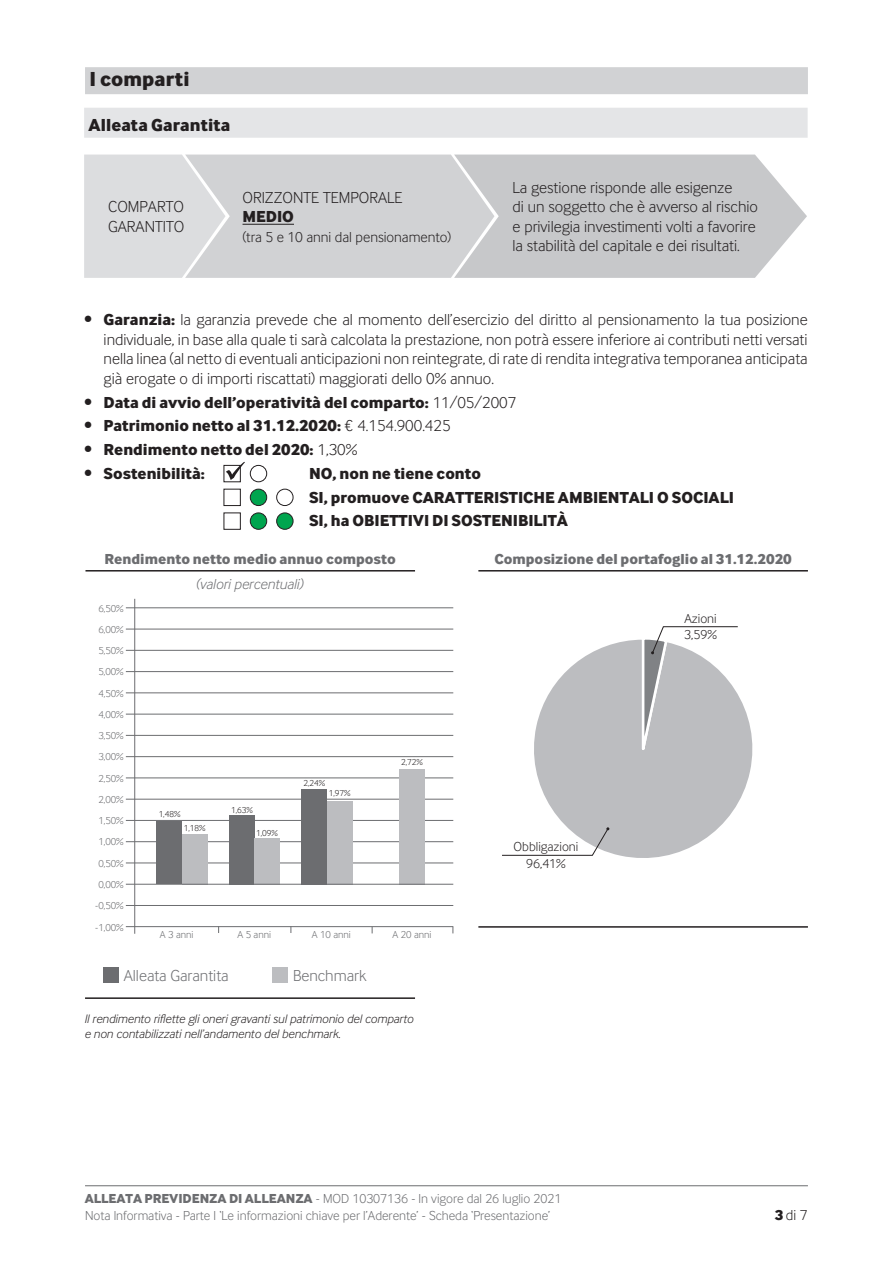
<style>
.page{position:relative;width:893px;height:1263px;background:#fff}
.page>*{position:absolute;margin:0;border:0;box-sizing:border-box;transform-origin:0 0}
.t1{font:700 21px "Inter Face Da Ma Lt";letter-spacing:.005em;color:#231f20}
.t2{font:700 18px "Inter Face Da Ma Lt";letter-spacing:.005em;color:#231f20}
.t3{font:16.5px/19.5px "Inter Face Da Ma Lt";color:#231f20}
.t4{font:700 16.5px/23.7px "Inter Face Da Ma Lt";color:#231f20}
.t5{font:16.5px "Inter Face Da Ma Lt";color:#6c6d70}
.t6{font:700 15px "Inter Face Da Ma Lt";color:#6c6d70}
.t7{font:15px "Inter Face Da Ma Lt";color:#231f20}
.t8{font:italic 15px "Inter Face Da Ma Lt";color:#6c6d70}
.t9{font:13.5px "Inter Face Da Ma Lt";color:#6c6d70}
.t10{font:13.5px/16.5px "Inter Face Da Ma Lt";color:#231f20}
.t11{font:italic 12.75px/15.3px "Inter Face Da Ma Lt";color:#231f20}
.t12{font:10.5px "Inter Face Da Ma Lt";color:#6c6d70}
.t13{font:9px "Inter Face Da Ma Lt";color:#231f20}
.s1{font-weight:700}
.s2{font-weight:400}
</style>
<div class="page">
<hr style="left:85px;top:1185px;width:723px;height:1px;background:#6c6d70">
<svg style="left:534px;top:639px;width:219px;height:219px"></svg>
<div style="left:85px;top:67px;width:723px;height:27px;background:#d1d2d4"></div>
<hr style="left:85px;top:570px;width:330px;height:1px;background:#231f20">
<div style="left:103px;top:967px;width:15px;height:16px;background:#6c6d70"></div>
<div style="left:272px;top:967px;width:16px;height:16px;background:#bcbdc0"></div>
<hr style="left:85px;top:997px;width:330px;height:2px;background:#231f20">
<hr style="left:134px;top:599px;width:1px;height:335px;background:#6c6d70">
<hr style="left:126px;top:926px;width:327px;height:1px;background:#6c6d70">
<hr style="left:126px;top:905px;width:327px;height:1px;background:#6c6d70">
<hr style="left:126px;top:863px;width:327px;height:1px;background:#6c6d70">
<hr style="left:126px;top:841px;width:327px;height:1px;background:#6c6d70">
<hr style="left:126px;top:820px;width:327px;height:1px;background:#6c6d70">
<hr style="left:126px;top:799px;width:327px;height:1px;background:#6c6d70">
<hr style="left:126px;top:778px;width:327px;height:1px;background:#6c6d70">
<hr style="left:126px;top:756px;width:327px;height:1px;background:#6c6d70">
<hr style="left:126px;top:735px;width:327px;height:1px;background:#6c6d70">
<hr style="left:126px;top:714px;width:327px;height:1px;background:#6c6d70">
<hr style="left:126px;top:693px;width:327px;height:1px;background:#6c6d70">
<hr style="left:126px;top:671px;width:327px;height:1px;background:#6c6d70">
<hr style="left:126px;top:650px;width:327px;height:1px;background:#6c6d70">
<hr style="left:126px;top:629px;width:327px;height:1px;background:#6c6d70">
<hr style="left:126px;top:607px;width:327px;height:1px;background:#6c6d70">
<div style="left:156px;top:821px;width:26px;height:63px;background:#6c6d70"></div>
<div style="left:182px;top:834px;width:25px;height:50px;background:#bcbdc0"></div>
<div style="left:229px;top:815px;width:25px;height:69px;background:#6c6d70"></div>
<div style="left:254px;top:838px;width:26px;height:46px;background:#bcbdc0"></div>
<div style="left:302px;top:789px;width:25px;height:95px;background:#6c6d70"></div>
<div style="left:327px;top:801px;width:26px;height:83px;background:#bcbdc0"></div>
<svg style="left:640px;top:626px;width:98px;height:126px"></svg>
<svg style="left:502px;top:827px;width:107px;height:29px"></svg>
<hr style="left:478px;top:570px;width:330px;height:1px;background:#231f20">
<hr style="left:478px;top:926px;width:330px;height:2px;background:#231f20">
<div style="left:84px;top:108px;width:724px;height:30px;background:#e4e5e7"></div>
<svg style="left:84px;top:155px;width:723px;height:123px;background:#d0d1d3"></svg>
<svg style="left:226px;top:462px;width:19px;height:18px"></svg>
<div style="left:250px;top:465px;width:17px;height:17px;border:1px solid #231f20;border-radius:50%"></div>
<div style="left:224px;top:489px;width:17px;height:17px;border:1px solid #231f20"></div>
<div style="left:250px;top:489px;width:17px;height:16px;background:#00a54f;border-radius:50%"></div>
<div style="left:250px;top:489px;width:17px;height:17px;border:1px solid #231f20;border-radius:50%"></div>
<div style="left:276px;top:489px;width:17px;height:17px;border:1px solid #231f20;border-radius:50%"></div>
<div style="left:224px;top:513px;width:17px;height:17px;border:1px solid #231f20"></div>
<div style="left:250px;top:513px;width:17px;height:16px;background:#00a54f;border-radius:50%"></div>
<div style="left:250px;top:513px;width:17px;height:17px;border:1px solid #231f20;border-radius:50%"></div>
<div style="left:277px;top:513px;width:16px;height:16px;background:#00a54f;border-radius:50%"></div>
<div style="left:276px;top:513px;width:17px;height:17px;border:1px solid #231f20;border-radius:50%"></div>
<div style="left:399px;top:769px;width:26px;height:115px;background:#bcbdc0"></div>
<hr style="left:126px;top:884px;width:327px;height:1px;background:#6c6d70">
<p class="t1" style="left:90px;top:66px;width:102px">I comparti</p>
<p class="t2" style="left:89px;top:114px;width:143px">Alleata Garantita</p>
<p class="t3" style="left:108px;top:197px;width:78px">COMPARTO<br>GARANTITO</p>
<p class="t3" style="left:243px;top:187px;width:162px">ORIZZONTE TEMPORALE</p>
<p class="t4" style="left:243px;top:204px;width:53px">MEDIO</p>
<p class="t7" style="left:243px;top:228px;width:210px">(tra 5 e 10 anni dal pensionamento)</p>
<p class="t3" style="left:513px;top:178px;width:247px">La gestione risponde alle esigenze<br>di un soggetto che è avverso al rischio e privilegia investimenti volti a favorire la stabilità del capitale e dei risultati.</p>
<p class="t3" style="left:104px;top:310px;width:705px;text-align:justify;text-indent:-20px">• <span class="s1">Garanzia:</span> la garanzia prevede che al momento dell’esercizio del diritto al pensionamento la tua posizione individuale, in base alla quale ti sarà calcolata la prestazione, non potrà essere inferiore ai contributi netti versati nella linea (al netto di eventuali anticipazioni non reintegrate, di rate di rendita integrativa temporanea anticipata già erogate o di importi riscattati) maggiorati dello 0% annuo.</p>
<p class="t4" style="left:84px;top:390px;width:434px"><span class="s2">•</span> Data di avvio dell’operatività del comparto: <span class="s2">11/05/2007</span></p>
<p class="t4" style="left:84px;top:413px;width:368px"><span class="s2">•</span> Patrimonio netto al 31.12.2020: <span class="s2">€ 4.154.900.425</span></p>
<p class="t4" style="left:84px;top:437px;width:275px"><span class="s2">•</span> Rendimento netto del 2020: <span class="s2">1,30%</span></p>
<p class="t4" style="left:84px;top:461px;width:122px"><span class="s2">•</span> Sostenibilità:</p>
<p class="t4" style="left:309px;top:461px;width:426px">NO, non ne tiene conto<br>SI, promuove CARATTERISTICHE AMBIENTALI O SOCIALI<br>SI, ha OBIETTIVI DI SOSTENIBILITÀ</p>
<p class="t6" style="left:105px;top:549px;width:293px">Rendimento netto medio annuo composto</p>
<p class="t8" style="left:197px;top:575px;width:109px">(valori percentuali)</p>
<p class="t12" style="left:98px;top:602px;width:27px">6,50%</p>
<p class="t12" style="left:98px;top:623px;width:27px">6,00%</p>
<p class="t12" style="left:98px;top:645px;width:27px">5,50%</p>
<p class="t12" style="left:98px;top:666px;width:27px">5,00%</p>
<p class="t12" style="left:98px;top:687px;width:27px">4,50%</p>
<p class="t12" style="left:98px;top:708px;width:27px">4,00%</p>
<p class="t12" style="left:98px;top:730px;width:27px">3,50%</p>
<p class="t12" style="left:98px;top:751px;width:27px">3,00%</p>
<p class="t12" style="left:98px;top:772px;width:27px">2,50%</p>
<p class="t12" style="left:98px;top:793px;width:27px">2,00%</p>
<p class="t12" style="left:98px;top:815px;width:27px">1,50%</p>
<p class="t12" style="left:98px;top:836px;width:27px">1,00%</p>
<p class="t12" style="left:98px;top:857px;width:27px">0,50%</p>
<p class="t12" style="left:98px;top:878px;width:27px">0,00%</p>
<p class="t12" style="left:95px;top:900px;width:30px">-0,50%</p>
<p class="t12" style="left:95px;top:921px;width:30px">-1,00%</p>
<p class="t13" style="left:303px;top:778px;width:23px">2,24%</p>
<p class="t13" style="left:159px;top:809px;width:23px">1,48%</p>
<p class="t13" style="left:184px;top:823px;width:23px">1,18%</p>
<p class="t13" style="left:231px;top:805px;width:23px">1,63%</p>
<p class="t13" style="left:256px;top:828px;width:23px">1,09%</p>
<p class="t13" style="left:329px;top:788px;width:23px">1,97%</p>
<p class="t12" style="left:160px;top:928px;width:35px">A 3 anni</p>
<p class="t12" style="left:237px;top:928px;width:35px">A 5 anni</p>
<p class="t12" style="left:312px;top:928px;width:40px">A 10 anni</p>
<p class="t13" style="left:401px;top:757px;width:23px">2,72%</p>
<p class="t12" style="left:393px;top:928px;width:40px">A 20 anni</p>
<p class="t5" style="left:124px;top:966px;width:106px">Alleata Garantita</p>
<p class="t5" style="left:293px;top:966px;width:75px">Benchmark</p>
<p class="t11" style="left:85px;top:1011px;width:330px">Il rendimento riflette gli oneri gravanti sul patrimonio del comparto e non contabilizzati nell’andamento del benchmark.</p>
<p class="t6" style="left:494px;top:549px;width:299px">Composizione del portafoglio al 31.12.2020</p>
<p class="t10" style="left:514px;top:838px;width:66px;text-align:center">Obbligazioni<br>96,41%</p>
<p class="t10" style="left:684px;top:610px;width:34px">Azioni<br>3,59%</p>
<p class="t9" style="left:85px;top:1190px;width:478px"><span class="s1">ALLEATA PREVIDENZA DI ALLEANZA</span> - MOD 10307136 - In vigore dal 26 luglio 2021</p>
<p class="t9" style="left:85px;top:1207px;width:467px">Nota Informativa - Parte I ‘Le informazioni chiave per l’Aderente’ - Scheda ‘Presentazione’</p>
<p class="t7" style="left:775px;top:1206px;width:34px"><span class="s1">3</span> di 7</p>
</div>
